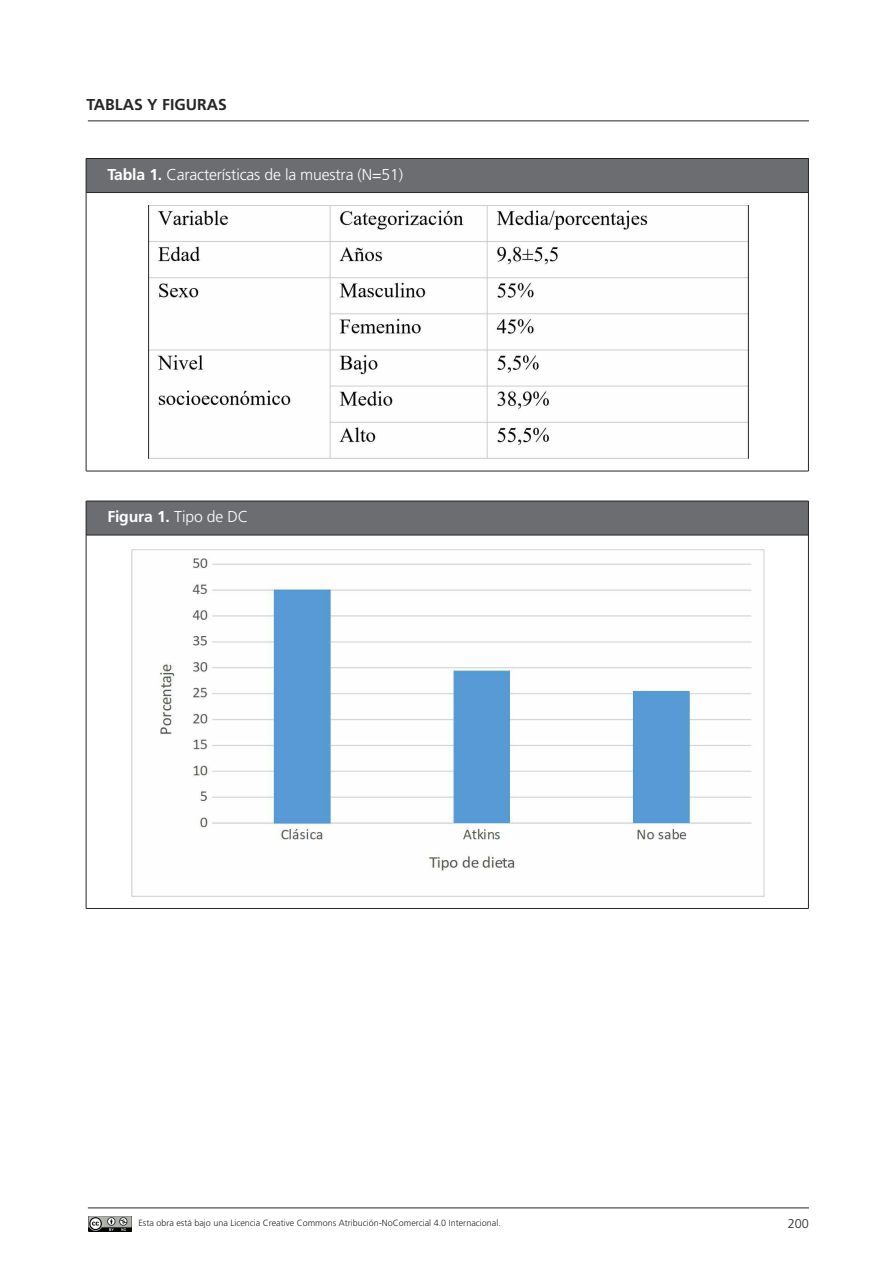
<style>
.page{position:relative;width:893px;height:1263px;background:#fff}
.page>*{position:absolute;margin:0;border:0;box-sizing:border-box;transform-origin:0 0}
.t1{font:300 15.75px "Frutiger";letter-spacing:-.01em;color:#fff}
.t2{font:700 15.75px "Frutiger";letter-spacing:-.01em;color:#fff}
.t3{font:700 15.75px "Frutiger";color:#272526}
.t4{font:300 12.75px "Frutiger";color:#272526}
.t5{font:300 9px "Frutiger";color:#272526}
.s1{font-weight:700}
.s2{font-weight:300}
</style>
<div class="page">
<hr style="left:88px;top:1207px;width:721px;height:1px;background:#272526">
<div style="left:88px;top:1216px;width:49px;height:19px;background:linear-gradient(to right,#fff,#fff)"></div>
<img style="left:88px;top:1216px;width:43px;height:15px">
<hr style="left:88px;top:120px;width:721px;height:1px;background:#272526">
<div style="left:86px;top:158px;width:722px;height:35px;background:#6c6d70"></div>
<img style="left:149px;top:205px;width:599px;height:254px">
<hr style="left:86px;top:158px;width:1px;height:313px;background:#272526">
<hr style="left:808px;top:158px;width:1px;height:313px;background:#272526">
<hr style="left:86px;top:158px;width:722px;height:1px;background:#272526">
<hr style="left:86px;top:192px;width:722px;height:1px;background:#272526">
<hr style="left:86px;top:471px;width:722px;height:1px;background:#272526">
<div style="left:86px;top:501px;width:722px;height:34px;background:#6c6d70"></div>
<img style="left:132px;top:549px;width:633px;height:347px">
<hr style="left:86px;top:501px;width:1px;height:407px;background:#272526">
<hr style="left:808px;top:501px;width:1px;height:407px;background:#272526">
<hr style="left:86px;top:501px;width:722px;height:1px;background:#272526">
<hr style="left:86px;top:535px;width:722px;height:1px;background:#272526">
<hr style="left:86px;top:908px;width:722px;height:1px;background:#272526">
<h1 class="t3" style="left:86px;top:98px;width:142px">TABLAS Y FIGURAS</h1>
<h1 class="t1" style="left:107px;top:168px;width:297px"><span class="s1">Tabla 1.</span> Características de la muestra (N=51)</h1>
<h1 class="t2" style="left:107px;top:510px;width:142px">Figura 1. <span class="s2">Tipo de DC</span></h1>
<p class="t5" style="left:138px;top:1219px;width:364px">Esta obra está bajo una Licencia Creative Commons Atribución-NoComercial 4.0 Internacional.</p>
<h2 class="t4" style="left:788px;top:1218px;width:23px">200</h2>
</div>
